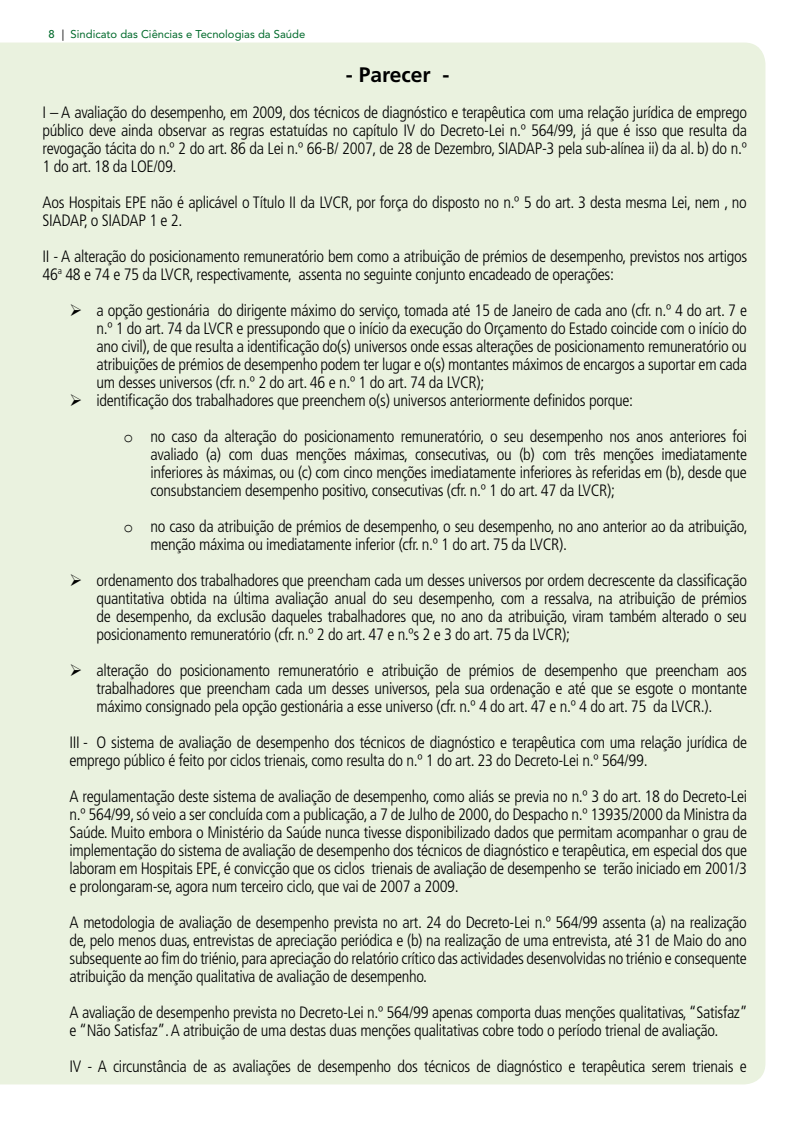
<style>
.page{position:relative;width:808px;height:1127px;background:#fff}
.page>*{position:absolute;margin:0;border:0;box-sizing:border-box;transform-origin:0 0}
.t1{font:700 21px "Frutiger";color:#000}
.t2{font:300 condensed 16.5px/18px "Frutiger";letter-spacing:-.02em;color:#000;text-align:justify}
.t3{font:11.25px "Avenir";color:#006a2b}
.s1{font-weight:500}
.s2{color:#000}
.s3{font-family:"Courier New";font-weight:400;font-stretch:normal}
</style>
<div class="page">
<div style="left:0;top:43px;width:765px;height:1041px;background:#eaf2df"></div>
<svg style="left:82px;top:316px;width:17px;height:1px"></svg>
<svg style="left:82px;top:406px;width:17px;height:1px"></svg>
<svg style="left:82px;top:586px;width:17px;height:1px"></svg>
<svg style="left:82px;top:676px;width:17px;height:1px"></svg>
<p class="t3" style="left:48px;top:28px;width:258px"><span class="s1">8</span> <span class="s2">|</span> Sindicato das Ciências e Tecnologias da Saúde</p>
<p class="t1" style="left:346px;top:62px;width:105px">- Parecer -</p>
<p class="t2" style="left:43px;top:103px;width:706px">I – A avaliação do desempenho, em 2009, dos técnicos de diagnóstico e terapêutica com uma relação jurídica de emprego público deve ainda observar as regras estatuídas no capítulo IV do Decreto-Lei n.º 564/99, já que é isso que resulta da revogação tácita do n.º 2 do art. 86 da Lei n.º 66-B/ 2007, de 28 de Dezembro, SIADAP-3 pela sub-alínea ii) da al. b) do n.º 1 do art. 18 da LOE/09.</p>
<p class="t2" style="left:43px;top:193px;width:706px">Aos Hospitais EPE não é aplicável o Título II da LVCR, por força do disposto no n.º 5 do art. 3 desta mesma Lei, nem , no<br>SIADAP, o SIADAP 1 e 2.</p>
<p class="t2" style="left:43px;top:247px;width:706px">II - A alteração do posicionamento remuneratório bem como a atribuição de prémios de desempenho, previstos nos artigos<br>46<sup>a</sup> 48 e 74 e 75 da LVCR, respectivamente, assenta no seguinte conjunto encadeado de operações:</p>
<p class="t2" style="left:97px;top:301px;width:652px;text-indent:-27px">➢ a opção gestionária do dirigente máximo do serviço, tomada até 15 de Janeiro de cada ano (cfr. n.º 4 do art. 7 e n.º 1 do art. 74 da LVCR e pressupondo que o início da execução do Orçamento do Estado coincide com o início do ano civil), de que resulta a identificação do(s) universos onde essas alterações de posicionamento remuneratório ou atribuições de prémios de desempenho podem ter lugar e o(s) montantes máximos de encargos a suportar em cada um desses universos (cfr. n.º 2 do art. 46 e n.º 1 do art. 74 da LVCR);</p>
<p class="t2" style="left:124px;top:382px;width:625px;line-height:36px;text-indent:-54px">➢ identificação dos trabalhadores que preenchem o(s) universos anteriormente definidos porque:<br><span class="s3">o</span> no caso da alteração do posicionamento remuneratório, o seu desempenho nos anos anteriores foi</p>
<p class="t2" style="left:151px;top:445px;width:598px">avaliado (a) com duas menções máximas, consecutivas, ou (b) com três menções imediatamente inferiores às máximas, ou (c) com cinco menções imediatamente inferiores às referidas em (b), desde que consubstanciem desempenho positivo, consecutivas (cfr. n.º 1 do art. 47 da LVCR);</p>
<p class="t2" style="left:151px;top:517px;width:599px;text-indent:-27px"><span class="s3">o</span> no caso da atribuição de prémios de desempenho, o seu desempenho, no ano anterior ao da atribuição, menção máxima ou imediatamente inferior (cfr. n.º 1 do art. 75 da LVCR).</p>
<p class="t2" style="left:97px;top:571px;width:652px;text-indent:-27px">➢ ordenamento dos trabalhadores que preencham cada um desses universos por ordem decrescente da classificação quantitativa obtida na última avaliação anual do seu desempenho, com a ressalva, na atribuição de prémios de desempenho, da exclusão daqueles trabalhadores que, no ano da atribuição, viram também alterado o seu posicionamento remuneratório (cfr. n.º 2 do art. 47 e n.ºs 2 e 3 do art. 75 da LVCR);</p>
<p class="t2" style="left:97px;top:661px;width:652px;text-indent:-27px">➢ alteração do posicionamento remuneratório e atribuição de prémios de desempenho que preencham aos trabalhadores que preencham cada um desses universos, pela sua ordenação e até que se esgote o montante máximo consignado pela opção gestionária a esse universo (cfr. n.º 4 do art. 47 e n.º 4 do art. 75 da LVCR.).</p>
<p class="t2" style="left:70px;top:733px;width:679px">III - O sistema de avaliação de desempenho dos técnicos de diagnóstico e terapêutica com uma relação jurídica de emprego público é feito por ciclos trienais, como resulta do n.º 1 do art. 23 do Decreto-Lei n.º 564/99.</p>
<p class="t2" style="left:70px;top:787px;width:679px">A regulamentação deste sistema de avaliação de desempenho, como aliás se previa no n.º 3 do art. 18 do Decreto-Lei n.º 564/99, só veio a ser concluída com a publicação, a 7 de Julho de 2000, do Despacho n.º 13935/2000 da Ministra da Saúde. Muito embora o Ministério da Saúde nunca tivesse disponibilizado dados que permitam acompanhar o grau de implementação do sistema de avaliação de desempenho dos técnicos de diagnóstico e terapêutica, em especial dos que laboram em Hospitais EPE, é convicção que os ciclos trienais de avaliação de desempenho se terão iniciado em 2001/3 e prolongaram-se, agora num terceiro ciclo, que vai de 2007 a 2009.</p>
<p class="t2" style="left:70px;top:913px;width:679px">A metodologia de avaliação de desempenho prevista no art. 24 do Decreto-Lei n.º 564/99 assenta (a) na realização de, pelo menos duas, entrevistas de apreciação periódica e (b) na realização de uma entrevista, até 31 de Maio do ano subsequente ao fim do triénio, para apreciação do relatório crítico das actividades desenvolvidas no triénio e consequente atribuição da menção qualitativa de avaliação de desempenho.</p>
<p class="t2" style="left:70px;top:1003px;width:680px">A avaliação de desempenho prevista no Decreto-Lei n.º 564/99 apenas comporta duas menções qualitativas, “Satisfaz” e “Não Satisfaz”. A atribuição de uma destas duas menções qualitativas cobre todo o período trienal de avaliação.</p>
<p class="t2" style="left:70px;top:1057px;width:679px">IV - A circunstância de as avaliações de desempenho dos técnicos de diagnóstico e terapêutica serem trienais e</p>
</div>
